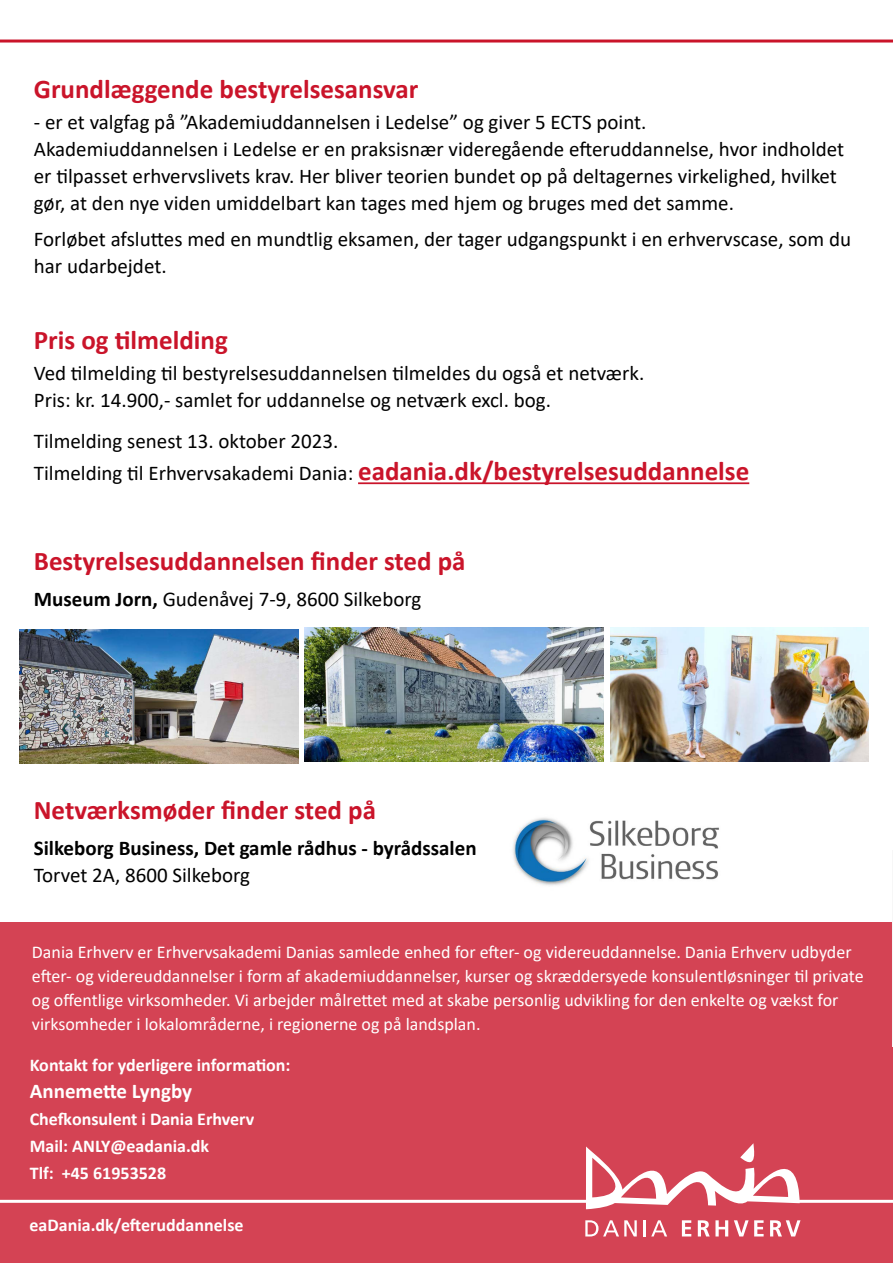
<style>
.page{position:relative;width:893px;height:1263px;background:#fff}
.page>*{position:absolute;margin:0;border:0;box-sizing:border-box;transform-origin:0 0}
.t1{font:700 27px "Calibri";color:#ca142a}
.t2{font:21px/27px "Calibri";color:#000}
.t3{font:700 21px "Calibri";color:#000}
.t4{font:700 21px "Calibri";color:#fff}
.t5{font:18px/24px "Calibri";color:#fff}
.t6{font:700 18px/27px "Calibri";color:#fff}
.s1{font-weight:700;font-size:27px;color:#ca142a}
.s2{font-weight:700}
</style>
<div class="page">
<div style="left:0;top:922px;width:893px;height:341px;background:#d44354"></div>
<svg style="left:585px;top:1220px;width:52px;height:16px"></svg>
<svg style="left:644px;top:1220px;width:23px;height:16px"></svg>
<svg style="left:682px;top:1220px;width:9px;height:16px"></svg>
<svg style="left:698px;top:1220px;width:30px;height:16px"></svg>
<svg style="left:734px;top:1220px;width:30px;height:16px"></svg>
<svg style="left:770px;top:1220px;width:30px;height:16px"></svg>
<svg style="left:586px;top:1143px;width:214px;height:67px"></svg>
<hr style="left:358px;top:482px;width:391px;height:2px;background:#ca142a">
<hr style="left:0;top:40px;width:893px;height:3px;background:#ca142a">
<hr style="left:892px;top:850px;width:1px;height:197px;background:#f7f7f7">
<hr style="left:0;top:1200px;width:590px;height:3px;background:#fff">
<hr style="left:796px;top:1200px;width:97px;height:3px;background:#fff">
<img style="left:513px;top:818px;width:206px;height:68px">
<img style="left:20px;top:630px;width:278px;height:134px">
<img style="left:305px;top:627px;width:299px;height:134px">
<img style="left:610px;top:627px;width:259px;height:134px">
<p class="t1" style="left:34px;top:70px;width:386px">Grundlæggende bestyrelsesansvar</p>
<p class="t2" style="left:34px;top:108px;width:812px">- er et valgfag på ”Akademiuddannelsen i Ledelse” og giver 5 ECTS point.<br>Akademiuddannelsen i Ledelse er en praksisnær videregående efteruddannelse, hvor indholdet er tilpasset erhvervslivets krav. Her bliver teorien bundet op på deltagernes virkelighed, hvilket gør, at den nye viden umiddelbart kan tages med hjem og bruges med det samme.</p>
<p class="t2" style="left:34px;top:225px;width:819px">Forløbet afsluttes med en mundtlig eksamen, der tager udgangspunkt i en erhvervscase, som du har udarbejdet.</p>
<p class="t1" style="left:34px;top:321px;width:195px">Pris og tilmelding</p>
<p class="t2" style="left:34px;top:359px;width:612px">Ved tilmelding til bestyrelsesuddannelsen tilmeldes du også et netværk.<br>Pris: kr. 14.900,- samlet for uddannelse og netværk excl. bog.</p>
<p class="t2" style="left:34px;top:424px;width:717px;line-height:32.4px">Tilmelding senest 13. oktober 2023.<br>Tilmelding til Erhvervsakademi Dania: <span class="s1">eadania.dk/bestyrelsesuddannelse</span></p>
<p class="t1" style="left:34px;top:542px;width:433px">Bestyrelsesuddannelsen finder sted på</p>
<p class="t2" style="left:34px;top:585px;width:389px"><span class="s2">Museum Jorn,</span> Gudenåvej 7-9, 8600 Silkeborg</p>
<p class="t1" style="left:34px;top:791px;width:344px">Netværksmøder finder sted på</p>
<p class="t3" style="left:34px;top:833px;width:444px">Silkeborg Business, Det gamle rådhus - byrådssalen</p>
<p class="t2" style="left:34px;top:861px;width:218px">Torvet 2A, 8600 Silkeborg</p>
<p class="t5" style="left:32px;top:939px;width:833px">Dania Erhverv er Erhvervsakademi Danias samlede enhed for efter- og videreuddannelse. Dania Erhverv udbyder efter- og videreuddannelser i form af akademiuddannelser, kurser og skræddersyede konsulentløsninger til private og offentlige virksomheder. Vi arbejder målrettet med at skabe personlig udvikling for den enkelte og vækst for virksomheder i lokalområderne, i regionerne og på landsplan.</p>
<p class="t6" style="left:30px;top:1051px;width:262px">Kontakt for yderligere information:</p>
<p class="t4" style="left:30px;top:1076px;width:164px">Annemette Lyngby</p>
<p class="t6" style="left:30px;top:1105px;width:226px">Chefkonsulent i Dania Erhverv<br>Mail: ANLY@eadania.dk<br>Tlf: +45 61953528</p>
<p class="t6" style="left:29px;top:1212px;width:216px">eaDania.dk/efteruddannelse</p>
</div>
